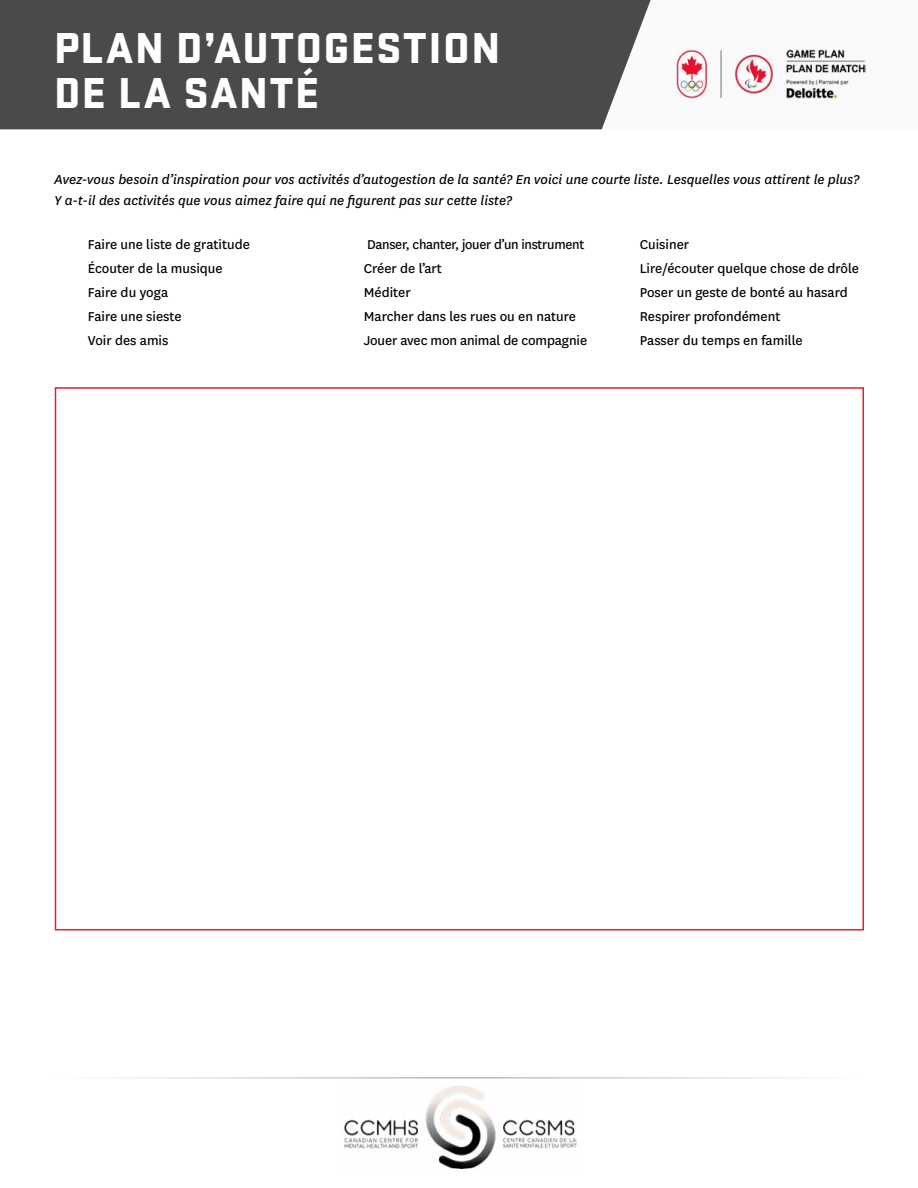
<style>
.page{position:relative;width:918px;height:1188px;background:#fff}
.page>*{position:absolute;margin:0;border:0;box-sizing:border-box;transform-origin:0 0}
.t1{font:900 45px/45px "Stratum 2";letter-spacing:.03em;color:#fff}
.t2{font:15px/24px "National";color:#000}
.t3{font:italic 15px/21px "National";color:#000}
</style>
<div class="page">
<div style="left:0;top:0;width:651px;height:129px;background:#4b4a4b"></div>
<img style="left:676px;top:50px;width:190px;height:48px">
<hr style="left:54px;top:1078px;width:810px;height:1px;background:#939598">
<img style="left:344px;top:1086px;width:232px;height:83px">
<h1 class="t1" style="left:54px;top:23px;width:448px">PLAN D’AUTOGESTION<br>DE LA SANTÉ</h1>
<p class="t3" style="left:54px;top:168px;width:807px">Avez-vous besoin d’inspiration pour vos activités d’autogestion de la santé? En voici une courte liste. Lesquelles vous attirent le plus?<br>Y a-t-il des activités que vous aimez faire qui ne figurent pas sur cette liste?</p>
<p class="t2" style="left:88px;top:232px;width:164px">Faire une liste de gratitude<br>Écouter de la musique<br>Faire du yoga<br>Faire une sieste<br>Voir des amis</p>
<p class="t2" style="left:364px;top:232px;width:225px">Danser, chanter, jouer d’un instrument<br>Créer de l’art<br>Méditer<br>Marcher dans les rues ou en nature<br>Jouer avec mon animal de compagnie</p>
<p class="t2" style="left:640px;top:232px;width:221px">Cuisiner<br>Lire/écouter quelque chose de drôle<br>Poser un geste de bonté au hasard<br>Respirer profondément<br>Passer du temps en famille</p>
</div>
